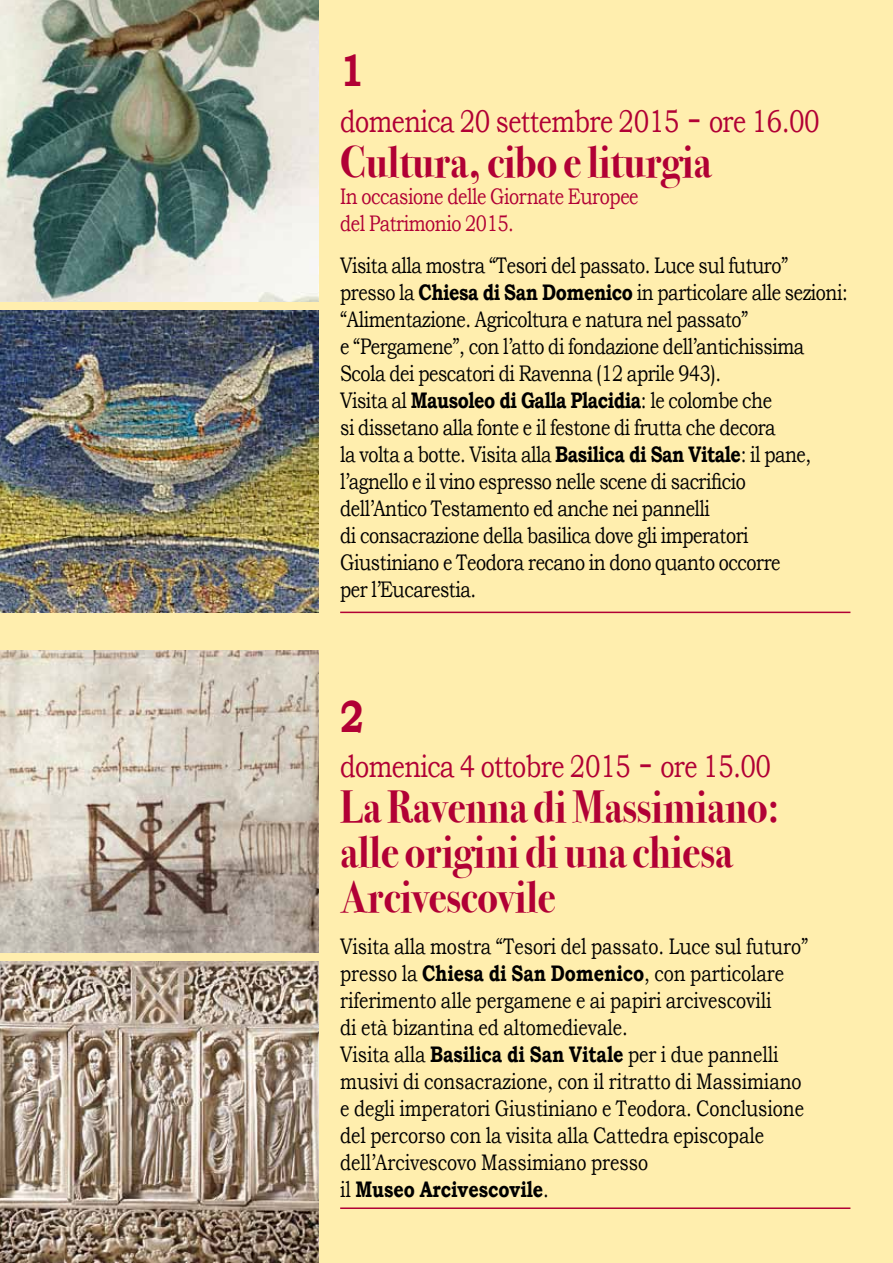
<style>
.page{position:relative;width:893px;height:1263px;background:#ffeeae}
.page>*{position:absolute;margin:0;border:0;box-sizing:border-box;transform-origin:0 0}
.t1{font:45px/45px "Bodoni Svty Two ITCTT Bold";color:#b10035;scale:.9 1}
.t2{font:700 45px "Bookman Old Style";color:#b10035;scale:.8 1}
.t3{font:31.5px "Bookman Old Style";letter-spacing:-.025em;color:#b10035;scale:.8 1}
.t4{font:22.5px/27px "Bookman Old Style";letter-spacing:-.025em;color:#000;scale:.8 1}
.t5{font:22.5px/27px "Bookman Old Style";letter-spacing:-.005em;color:#000;scale:.8 1}
.t6{font:22.5px/27px "Bookman Old Style";letter-spacing:-.025em;color:#b10035;scale:.8 1}
.s1{font-size:45px}
.s2{font-weight:700}
</style>
<div class="page">
<img style="left:0;top:0;width:319px;height:302px">
<img style="left:0;top:310px;width:319px;height:302px">
<img style="left:0;top:651px;width:319px;height:301px">
<img style="left:0;top:961px;width:319px;height:302px">
<hr style="left:340px;top:612px;width:510px;height:1px;background:#b10035">
<hr style="left:340px;top:1207px;width:510px;height:2px;background:#b10035">
<h1 class="t2" style="left:340px;top:44px;width:31px">1</h1>
<h2 class="t3" style="left:340px;top:103px;width:601px">domenica 20 settembre 2015 <span class="s1">-</span> ore 16.00</h2>
<h1 class="t1" style="left:340px;top:136px;width:414px">Cultura, cibo e liturgia</h1>
<p class="t6" style="left:340px;top:183px;width:375px">In occasione delle Giornate Europee del Patrimonio 2015.</p>
<p class="t4" style="left:340px;top:252px;width:636px">Visita alla mostra “Tesori del passato. Luce sul futuro” presso la <span class="s2">Chiesa di San Domenico</span> in particolare alle sezioni: “Alimentazione. Agricoltura e natura nel passato”<br>e “Pergamene”, con l’atto di fondazione dell’antichissima Scola dei pescatori di Ravenna (12 aprile 943).<br>Visita al <span class="s2">Mausoleo di Galla Placidia</span>: le colombe che<br>si dissetano alla fonte e il festone di frutta che decora<br>la volta a botte. Visita alla <span class="s2">Basilica di San Vitale</span>: il pane, l’agnello e il vino espresso nelle scene di sacrificio<br>dell’Antico Testamento ed anche nei pannelli<br>di consacrazione della basilica dove gli imperatori Giustiniano e Teodora recano in dono quanto occorre<br>per l’Eucarestia.</p>
<h1 class="t2" style="left:340px;top:690px;width:31px">2</h1>
<h2 class="t3" style="left:340px;top:748px;width:540px">domenica 4 ottobre 2015 <span class="s1">-</span> ore 15.00</h2>
<h1 class="t1" style="left:340px;top:780px;width:489px">La Ravenna di Massimiano: alle origini di una chiesa<br>Arcivescovile</h1>
<p class="t5" style="left:340px;top:933px;width:587px">Visita alla mostra “Tesori del passato. Luce sul futuro” presso la <span class="s2">Chiesa di San Domenico</span>, con particolare riferimento alle pergamene e ai papiri arcivescovili<br>di età bizantina ed altomedievale.<br>Visita alla <span class="s2">Basilica di San Vitale</span> per i due pannelli musivi di consacrazione, con il ritratto di Massimiano e degli imperatori Giustiniano e Teodora. Conclusione del percorso con la visita alla Cattedra episcopale dell’Arcivescovo Massimiano presso<br>il <span class="s2">Museo Arcivescovile</span>.</p>
</div>
